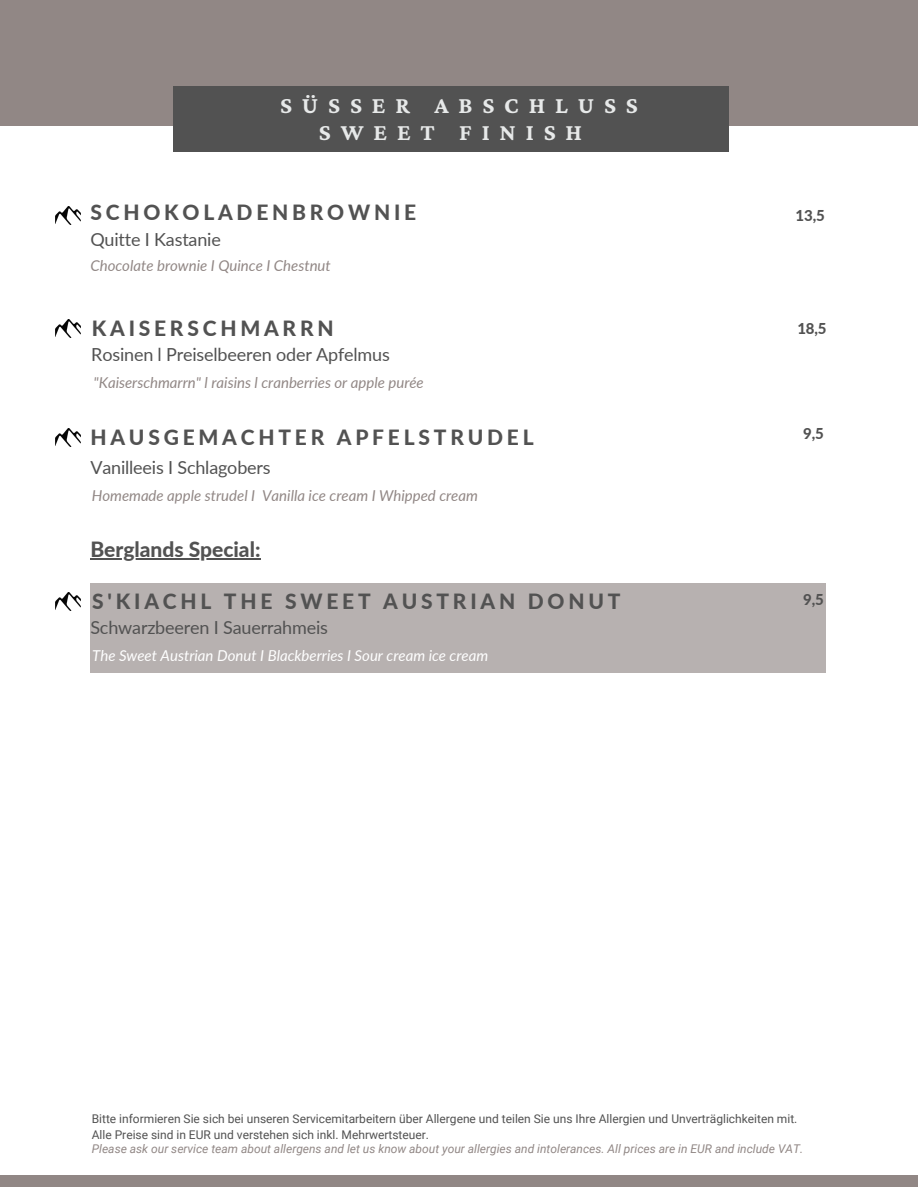
<style>
.page{position:relative;width:918px;height:1188px;background:#fff}
.page>*{position:absolute;margin:0;border:0;box-sizing:border-box;transform-origin:0 0}
.t1{font:700 24px/26.8px "Crimson Pro";letter-spacing:.41em;color:#e7e9e9}
.t2{font:800 21px "Lato";letter-spacing:.18em;color:#525252}
.t3{font:800 21px "Lato";color:#525252}
.t4{font:18px "Lato";letter-spacing:-.01em;color:#525252}
.t5{font:italic 15px "Lato";color:#918785}
.t6{font:italic 15px "Lato";color:#fff}
.t7{font:800 15px "Lato";color:#525252}
.t8{font:12px/16px "Roboto";color:#525252}
.t9{font:italic 12px "Roboto";color:#918785}
</style>
<div class="page">
<div style="left:0;top:1176px;width:918px;height:11px;background:#918785"></div>
<div style="left:0;top:0;width:918px;height:126px;background:#918785"></div>
<div style="left:173px;top:87px;width:555px;height:64px;background:#525252"></div>
<img style="left:55px;top:319px;width:25px;height:18px">
<img style="left:55px;top:428px;width:25px;height:18px">
<img style="left:55px;top:206px;width:25px;height:18px">
<img style="left:55px;top:592px;width:25px;height:18px">
<div style="left:90px;top:583px;width:736px;height:90px;background:#b7b1b0"></div>
<hr style="left:90px;top:558px;width:170px;height:1px;background:#525252">
<h1 class="t1" style="left:319px;top:92px;width:320px;text-indent:-39px">SÜSSER ABSCHLUSS<br>SWEET FINISH</h1>
<h2 class="t2" style="left:90px;top:199px;width:327px">SCHOKOLADENBROWNIE</h2>
<h3 class="t4" style="left:90px;top:228px;width:132px">Quitte I Kastanie</h3>
<p class="t5" style="left:90px;top:256px;width:242px">Chocolate brownie I Quince I Chestnut</p>
<p class="t7" style="left:796px;top:206px;width:31px">13,5</p>
<h2 class="t2" style="left:92px;top:315px;width:243px">KAISERSCHMARRN</h2>
<p class="t7" style="left:797px;top:319px;width:31px">18,5</p>
<h3 class="t4" style="left:91px;top:344px;width:300px">Rosinen l Preiselbeeren oder Apfelmus</h3>
<p class="t5" style="left:94px;top:373px;width:332px">"Kaiserschmarrn" l raisins l cranberries or apple purée</p>
<h2 class="t2" style="left:90px;top:424px;width:445px">HAUSGEMACHTER APFELSTRUDEL</h2>
<p class="t7" style="left:803px;top:424px;width:22px">9,5</p>
<h3 class="t4" style="left:90px;top:456px;width:182px">Vanilleeis I Schlagobers</h3>
<p class="t5" style="left:92px;top:486px;width:388px">Homemade apple strudel I Vanilla ice cream I Whipped cream</p>
<h2 class="t3" style="left:90px;top:536px;width:172px">Berglands Special:</h2>
<h2 class="t2" style="left:92px;top:588px;width:530px">S'KIACHL THE SWEET AUSTRIAN DONUT</h2>
<p class="t7" style="left:803px;top:590px;width:22px">9,5</p>
<h3 class="t4" style="left:90px;top:616px;width:239px">Schwarzbeeren I Sauerrahmeis</h3>
<p class="t6" style="left:92px;top:646px;width:398px">The Sweet Austrian Donut I Blackberries I Sour cream ice cream</p>
<p class="t8" style="left:92px;top:1111px;width:707px">Bitte informieren Sie sich bei unseren Servicemitarbeitern über Allergene und teilen Sie uns Ihre Allergien und Unverträglichkeiten mit.<br>Alle Preise sind in EUR und verstehen sich inkl. Mehrwertsteuer.</p>
<p class="t9" style="left:92px;top:1142px;width:713px">Please ask our service team about allergens and let us know about your allergies and intolerances. All prices are in EUR and include VAT.</p>
</div>
